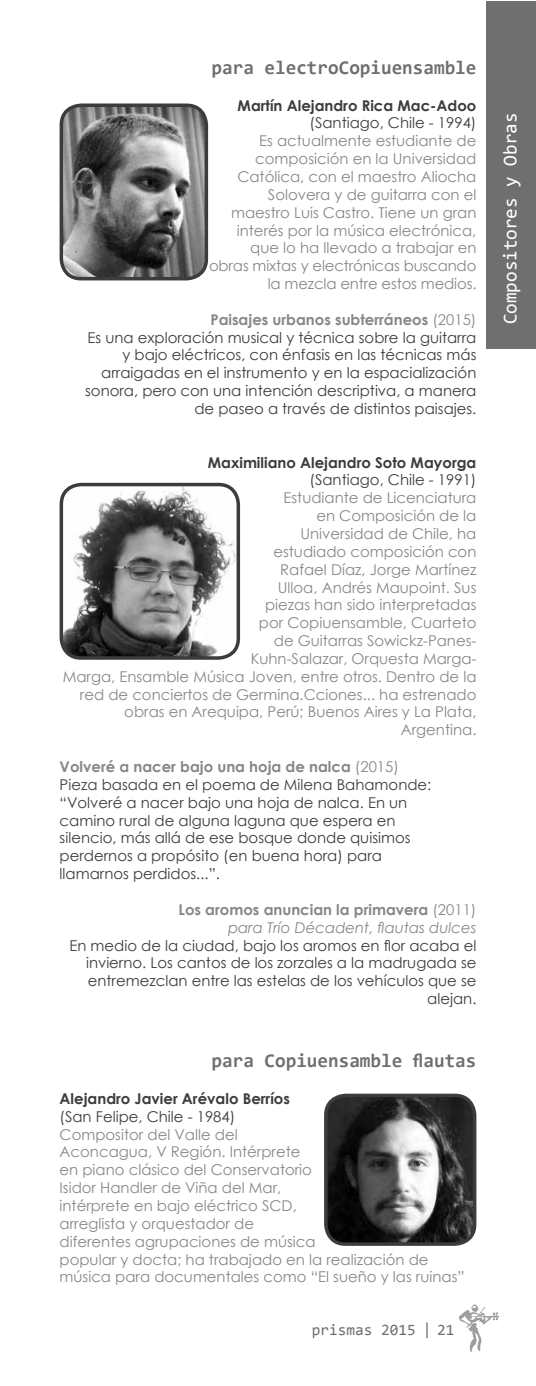
<style>
.page{position:relative;width:536px;height:1386px;background:#fff}
.page>*{position:absolute;margin:0;border:0;box-sizing:border-box;transform-origin:0 0}
.t1{font:700 19.25px "Consolas";color:#706f6f}
.t2{font:19.25px "Consolas";color:#fff}
.t3{font:15.75px "Consolas";color:#706f6f}
.t4{font:14.88px/17.8px "Century Gothic";color:#878787;text-align:right}
.t5{font:14.88px/17.8px "Century Gothic";color:#3c3c3b;text-align:right}
.t6{font:700 14.88px "Century Gothic";color:#3c3c3b}
.t7{font:italic 14.88px/17.8px "Century Gothic";color:#878787;text-align:right}
.s1{font-weight:700;color:#878787}
.s2{color:#878787}
.s3{font-weight:700;font-style:normal}
.s4{font-style:normal}
</style>
<div class="page">
<svg style="left:459px;top:1304px;width:40px;height:48px"></svg>
<div style="left:486px;top:1px;width:50px;height:347px;background:#706f6f"></div>
<img style="left:61px;top:105px;width:145px;height:174px">
<div style="left:60px;top:104px;width:148px;height:176px;border:4px solid #3c3c3b;border-radius:20px"></div>
<img style="left:61px;top:485px;width:176px;height:172px">
<div style="left:60px;top:483px;width:180px;height:177px;border:4px solid #3c3c3b;border-radius:20px"></div>
<img style="left:327px;top:1095px;width:147px;height:148px">
<div style="left:324px;top:1094px;width:152px;height:152px;border:4px solid #3c3c3b;border-radius:20px"></div>
<p class="t1" style="left:211px;top:55px;width:266px">para electroCopiuensamble</p>
<p class="t6" style="left:237px;top:94px;width:240px">Martín Alejandro Rica Mac-Adoo</p>
<p class="t5" style="left:309px;top:114px;width:168px">(Santiago, Chile - 1994)</p>
<p class="t4" style="left:209px;top:132px;width:269px">Es actualmente estudiante de composición en la Universidad<br>Católica, con el maestro Aliocha<br>Solovera y de guitarra con el maestro Luis Castro. Tiene un gran interés por la música electrónica, que lo ha llevado a trabajar en obras mixtas y electrónicas buscando la mezcla entre estos medios.</p>
<p class="t5" style="left:85px;top:310px;width:392px"><span class="s1">Paisajes urbanos subterráneos</span> <span class="s2">(2015)<br></span>Es una exploración musical y técnica sobre la guitarra y bajo eléctricos, con énfasis en las técnicas más arraigadas en el instrumento y en la espacialización sonora, pero con una intención descriptiva, a manera de paseo a través de distintos paisajes.</p>
<p class="t6" style="left:208px;top:451px;width:270px">Maximiliano Alejandro Soto Mayorga</p>
<p class="t5" style="left:309px;top:471px;width:168px">(Santiago, Chile - 1991)</p>
<p class="t4" style="left:63px;top:489px;width:415px">Estudiante de Licenciatura<br>en Composición de la<br>Universidad de Chile, ha<br>estudiado composición con<br>Rafael Díaz, Jorge Martínez<br>Ulloa, Andrés Maupoint. Sus<br>piezas han sido interpretadas<br>por Copiuensamble, Cuarteto<br>de Guitarras Sowickz-Panes-<br>Kuhn-Salazar, Orquesta Marga-<br>Marga, Ensamble Música Joven, entre otros. Dentro de la red de conciertos de Germina.Cciones... ha estrenado obras en Arequipa, Perú; Buenos Aires y La Plata,<br>Argentina.</p>
<p class="t5" style="left:60px;top:758px;width:373px;text-align:left"><span class="s1">Volveré a nacer bajo una hoja de nalca</span> <span class="s2">(2015)<br></span>Pieza basada en el poema de Milena Bahamonde: “Volveré a nacer bajo una hoja de nalca. En un camino rural de alguna laguna que espera en silencio, más allá de ese bosque donde quisimos perdernos a propósito (en buena hora) para llamarnos perdidos...”.</p>
<p class="t7" style="left:178px;top:900px;width:299px"><span class="s3">Los aromos anuncian la primavera</span> <span class="s4">(2011) </span>para Trío Décadent, flautas dulces</p>
<p class="t5" style="left:69px;top:936px;width:408px">En medio de la ciudad, bajo los aromos en flor acaba el invierno. Los cantos de los zorzales a la madrugada se entremezclan entre las estelas de los vehículos que se alejan.</p>
<p class="t1" style="left:211px;top:1048px;width:266px">para Copiuensamble flautas</p>
<p class="t6" style="left:60px;top:1087px;width:232px">Alejandro Javier Arévalo Berríos</p>
<p class="t5" style="left:60px;top:1107px;width:177px">(San Felipe, Chile - 1984)</p>
<p class="t4" style="left:60px;top:1125px;width:406px;text-align:left">Compositor del Valle del<br>Aconcagua, V Región. Intérprete<br>en piano clásico del Conservatorio<br>Isidor Handler de Viña del Mar,<br>intérprete en bajo eléctrico SCD,<br>arreglista y orquestador de<br>diferentes agrupaciones de música<br>popular y docta; ha trabajado en la realización de música para documentales como “El sueño y las ruinas”</p>
<p class="t3" style="left:312px;top:1319px;width:144px">prismas 2015 | 21</p>
<p class="t2" style="left:497px;top:324px;width:213px;rotate:-90deg">Compositores y Obras</p>
</div>
